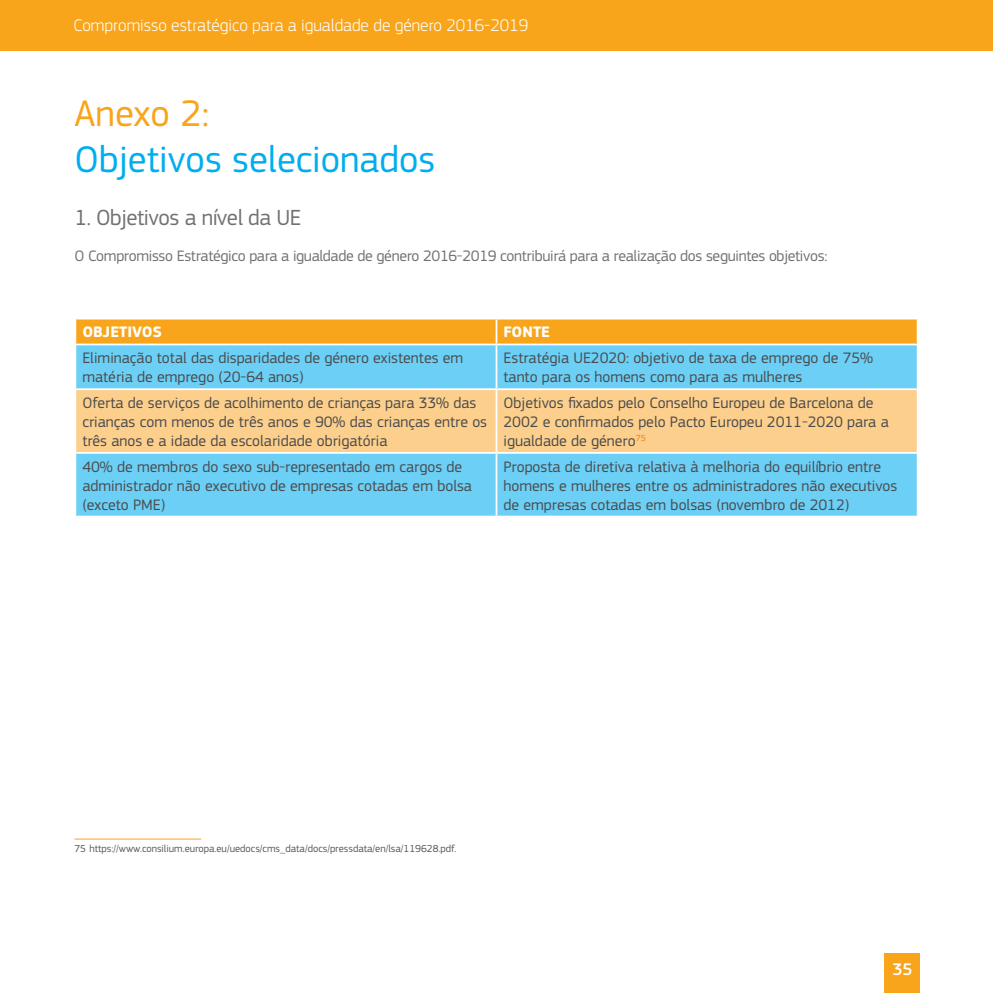
<style>
.page{position:relative;width:993px;height:993px;background:#fff}
.page>*{position:absolute;margin:0;border:0;box-sizing:border-box;transform-origin:0 0}
.title_main{font:38.5px "EC Square Sans Pro";color:#00aeef}
.title_main-2{font:38.5px "EC Square Sans Pro";color:#f9a51b}
.title_level_2{font:22.75px "EC Square Sans Pro";letter-spacing:-.02em;color:#717275}
.t1{font:300 17.5px "EC Square Sans Pro";color:#fff}
.t2{font:500 17.5px "EC Square Sans Pro";color:#fff}
.Table_text_black{font:15.75px/18.9px "EC Square Sans Pro";color:#4b4c4d}
.body_1{font:15.75px "EC Square Sans Pro";letter-spacing:-.02em;color:#717275}
.Table_header{font:700 15.75px "EC Square Sans Pro";color:#fff}
.Footnote_first{font:10.5px "EC Square Sans Pro";color:#57585a}
</style>
<div class="page">
<div style="left:884px;top:952px;width:35px;height:40px;background:#f9a51b"></div>
<div style="left:0;top:0;width:992px;height:51px;background:#f9a51b"></div>
<div style="left:76px;top:319px;width:840px;height:24px;background:#f9a51b"></div>
<div style="left:76px;top:345px;width:840px;height:170px;background:#6bcff6"></div>
<div style="left:76px;top:390px;width:840px;height:62px;background:#fdcf8c"></div>
<hr style="left:495px;top:345px;width:2px;height:43px;background:#fff">
<hr style="left:74px;top:388px;width:422px;height:2px;background:#fff">
<hr style="left:496px;top:388px;width:422px;height:2px;background:#fff">
<hr style="left:495px;top:390px;width:2px;height:62px;background:#fff">
<hr style="left:74px;top:452px;width:422px;height:1px;background:#fff">
<hr style="left:496px;top:452px;width:422px;height:1px;background:#fff">
<hr style="left:495px;top:453px;width:2px;height:62px;background:#fff">
<hr style="left:495px;top:319px;width:2px;height:24px;background:#fff">
<hr style="left:74px;top:838px;width:127px;height:1px;background:#f9a51b">
<p class="t1" style="left:73px;top:15px;width:456px">Compromisso estratégico para a igualdade de género 2016-2019</p>
<p class="title_main-2" style="left:74px;top:91px;width:136px">Anexo 2:</p>
<p class="title_main" style="left:74px;top:137px;width:362px">Objetivos selecionados</p>
<p class="title_level_2" style="left:74px;top:204px;width:228px">1. Objetivos a nível da UE</p>
<p class="body_1" style="left:74px;top:246px;width:754px">O Compromisso Estratégico para a igualdade de género 2016-2019 contribuirá para a realização dos seguintes objetivos:</p>
<p class="Table_header" style="left:82px;top:323px;width:81px">OBJETIVOS</p>
<p class="Table_header" style="left:503px;top:323px;width:48px">FONTE</p>
<p class="Table_text_black" style="left:82px;top:348px;width:382px">Eliminação total das disparidades de género existentes em matéria de emprego (20-64 anos)</p>
<p class="Table_text_black" style="left:503px;top:348px;width:371px">Estratégia UE2020: objetivo de taxa de emprego de 75% tanto para os homens como para as mulheres</p>
<p class="Table_text_black" style="left:82px;top:393px;width:406px">Oferta de serviços de acolhimento de crianças para 33% das crianças com menos de três anos e 90% das crianças entre os três anos e a idade da escolaridade obrigatória</p>
<p class="Table_text_black" style="left:503px;top:393px;width:386px">Objetivos fixados pelo Conselho Europeu de Barcelona de<br>2002 e confirmados pelo Pacto Europeu 2011-2020 para a igualdade de género<sup>75</sup></p>
<p class="Table_text_black" style="left:82px;top:457px;width:391px">40% de membros do sexo sub-representado em cargos de administrador não executivo de empresas cotadas em bolsa (exceto PME)</p>
<p class="Table_text_black" style="left:503px;top:457px;width:395px">Proposta de diretiva relativa à melhoria do equilíbrio entre homens e mulheres entre os administradores não executivos de empresas cotadas em bolsas (novembro de 2012)</p>
<p class="Footnote_first" style="left:74px;top:842px;width:383px">75 https://www.consilium.europa.eu/uedocs/cms_data/docs/pressdata/en/lsa/119628.pdf.</p>
<p class="t2" style="left:892px;top:958px;width:22px">35</p>
</div>
